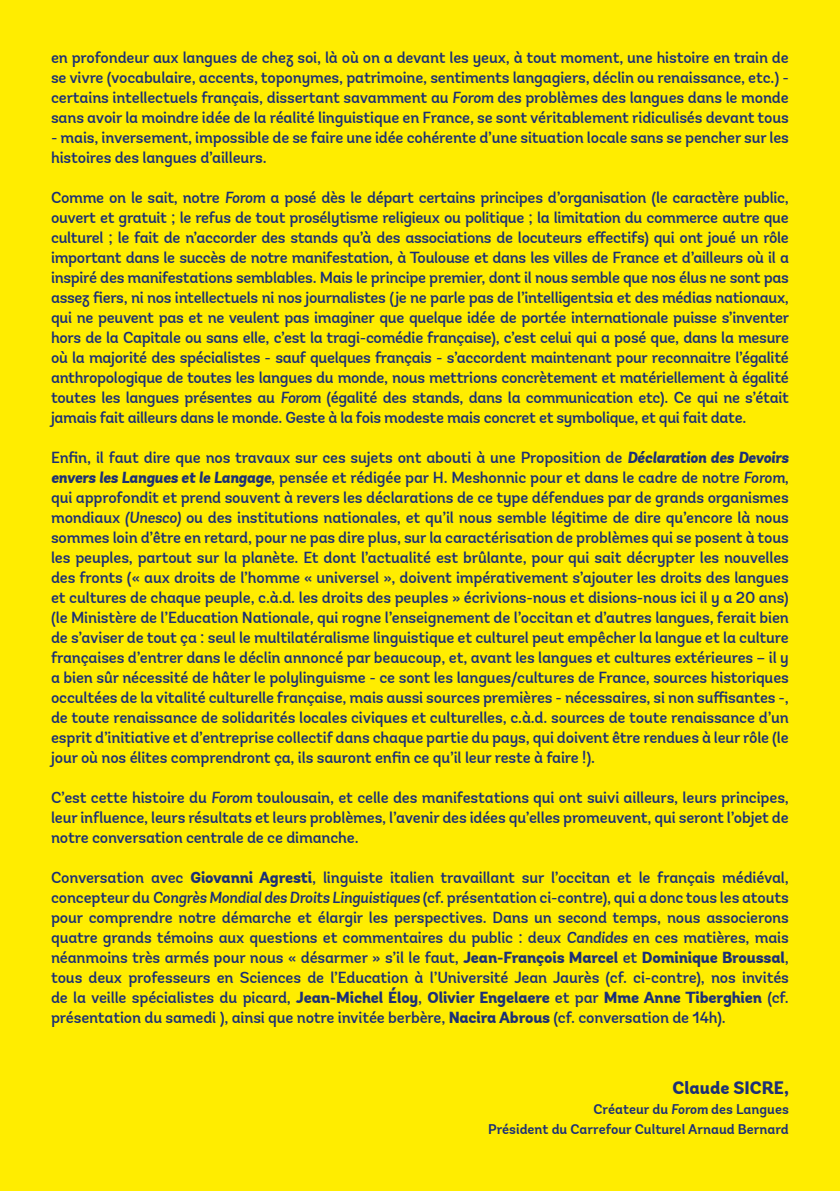
<style>
.page{position:relative;width:840px;height:1191px;background:#fff}
.page>*{position:absolute;margin:0;border:0;box-sizing:border-box;transform-origin:0 0}
.t1{font:800 18px "Andes";color:#1c2f76}
.t2{font:500 16px/20px "Andes";letter-spacing:-.01em;color:#1c2f76;text-align:justify}
.t3{font:600 14px/20px "Andes";color:#1c2f76;text-align:right}
.s1{font-style:italic}
.s2{font-weight:800;font-style:italic}
.s3{font-weight:800}
</style>
<div class="page">
<div style="left:0;top:0;width:839px;height:1191px;background:#ffed00"></div>
<p class="t2" style="left:51px;top:48px;width:738px">en profondeur aux langues de chez soi, là où on a devant les yeux, à tout moment, une histoire en train de se vivre (vocabulaire, accents, toponymes, patrimoine, sentiments langagiers, déclin ou renaissance, etc.) - certains intellectuels français, dissertant savamment au <span class="s1">Forom</span> des problèmes des langues dans le monde sans avoir la moindre idée de la réalité linguistique en France, se sont véritablement ridiculisés devant tous</p>
<p class="t2" style="left:51px;top:128px;width:739px">- mais, inversement, impossible de se faire une idée cohérente d’une situation locale sans se pencher sur les histoires des langues d’ailleurs.</p>
<p class="t2" style="left:51px;top:188px;width:739px">Comme on le sait, notre <span class="s1">Forom</span> a posé dès le départ certains principes d’organisation (le caractère public, ouvert et gratuit ; le refus de tout prosélytisme religieux ou politique ; la limitation du commerce autre que culturel ; le fait de n’accorder des stands qu’à des associations de locuteurs effectifs) qui ont joué un rôle important dans le succès de notre manifestation, à Toulouse et dans les villes de France et d’ailleurs où il a inspiré des manifestations semblables. Mais le principe premier, dont il nous semble que nos élus ne sont pas assez fiers, ni nos intellectuels ni nos journalistes (je ne parle pas de l’intelligentsia et des médias nationaux, qui ne peuvent pas et ne veulent pas imaginer que quelque idée de portée internationale puisse s’inventer hors de la Capitale ou sans elle, c’est la tragi-comédie française), c’est celui qui a posé que, dans la mesure où la majorité des spécialistes - sauf quelques français - s’accordent maintenant pour reconnaitre l’égalité anthropologique de toutes les langues du monde, nous mettrions concrètement et matériellement à égalité toutes les langues présentes au <span class="s1">Forom</span> (égalité des stands, dans la communication etc). Ce qui ne s’était jamais fait ailleurs dans le monde. Geste à la fois modeste mais concret et symbolique, et qui fait date.</p>
<p class="t2" style="left:51px;top:448px;width:739px">Enfin, il faut dire que nos travaux sur ces sujets ont abouti à une Proposition de <span class="s2">Déclaration des Devoirs envers les Langues et le Langage</span>, pensée et rédigée par H. Meshonnic pour et dans le cadre de notre <span class="s1">Forom</span>, qui approfondit et prend souvent à revers les déclarations de ce type défendues par de grands organismes mondiaux <span class="s1">(Unesco)</span> ou des institutions nationales, et qu’il nous semble légitime de dire qu’encore là nous sommes loin d’être en retard, pour ne pas dire plus, sur la caractérisation de problèmes qui se posent à tous les peuples, partout sur la planète. Et dont l’actualité est brûlante, pour qui sait décrypter les nouvelles des fronts (« aux droits de l’homme « universel », doivent impérativement s’ajouter les droits des langues et cultures de chaque peuple, c.à.d. les droits des peuples » écrivions-nous et disions-nous ici il y a 20 ans) (le Ministère de l’Education Nationale, qui rogne l’enseignement de l’occitan et d’autres langues, ferait bien de s’aviser de tout ça : seul le multilatéralisme linguistique et culturel peut empêcher la langue et la culture françaises d’entrer dans le déclin annoncé par beaucoup, et, avant les langues et cultures extérieures – il y a bien sûr nécessité de hâter le polylinguisme - ce sont les langues/cultures de France, sources historiques occultées de la vitalité culturelle française, mais aussi sources premières - nécessaires, si non suffisantes -, de toute renaissance de solidarités locales civiques et culturelles, c.à.d. sources de toute renaissance d’un esprit d’initiative et d’entreprise collectif dans chaque partie du pays, qui doivent être rendues à leur rôle (le jour où nos élites comprendront ça, ils sauront enfin ce qu’il leur reste à faire !).</p>
<p class="t2" style="left:51px;top:788px;width:739px">C’est cette histoire du <span class="s1">Forom</span> toulousain, et celle des manifestations qui ont suivi ailleurs, leurs principes, leur influence, leurs résultats et leurs problèmes, l’avenir des idées qu’elles promeuvent, qui seront l’objet de notre conversation centrale de ce dimanche.</p>
<p class="t2" style="left:51px;top:868px;width:739px">Conversation avec <span class="s3">Giovanni Agresti</span>, linguiste italien travaillant sur l’occitan et le français médiéval, concepteur du <span class="s1">Congrès Mondial des Droits Linguistiques</span> (cf. présentation ci-contre), qui a donc tous les atouts pour comprendre notre démarche et élargir les perspectives. Dans un second temps, nous associerons quatre grands témoins aux questions et commentaires du public : deux <span class="s1">Candides</span> en ces matières, mais néanmoins très armés pour nous « désarmer » s’il le faut, <span class="s3">Jean-François Marcel</span> et <span class="s3">Dominique Broussal</span>, tous deux professeurs en Sciences de l’Education à l’Université Jean Jaurès (cf. ci-contre), nos invités de la veille spécialistes du picard, <span class="s3">Jean-Michel Éloy</span>, <span class="s3">Olivier Engelaere</span> et par <span class="s3">Mme Anne Tiberghien</span> (cf. présentation du samedi ), ainsi que notre invitée berbère, <span class="s3">Nacira Abrous</span> (cf. conversation de 14h).</p>
<p class="t1" style="left:672px;top:1076px;width:118px">Claude SICRE,</p>
<p class="t3" style="left:488px;top:1099px;width:302px">Créateur du <span class="s1">Forom</span> des Langues<br>Président du Carrefour Culturel Arnaud Bernard</p>
</div>
